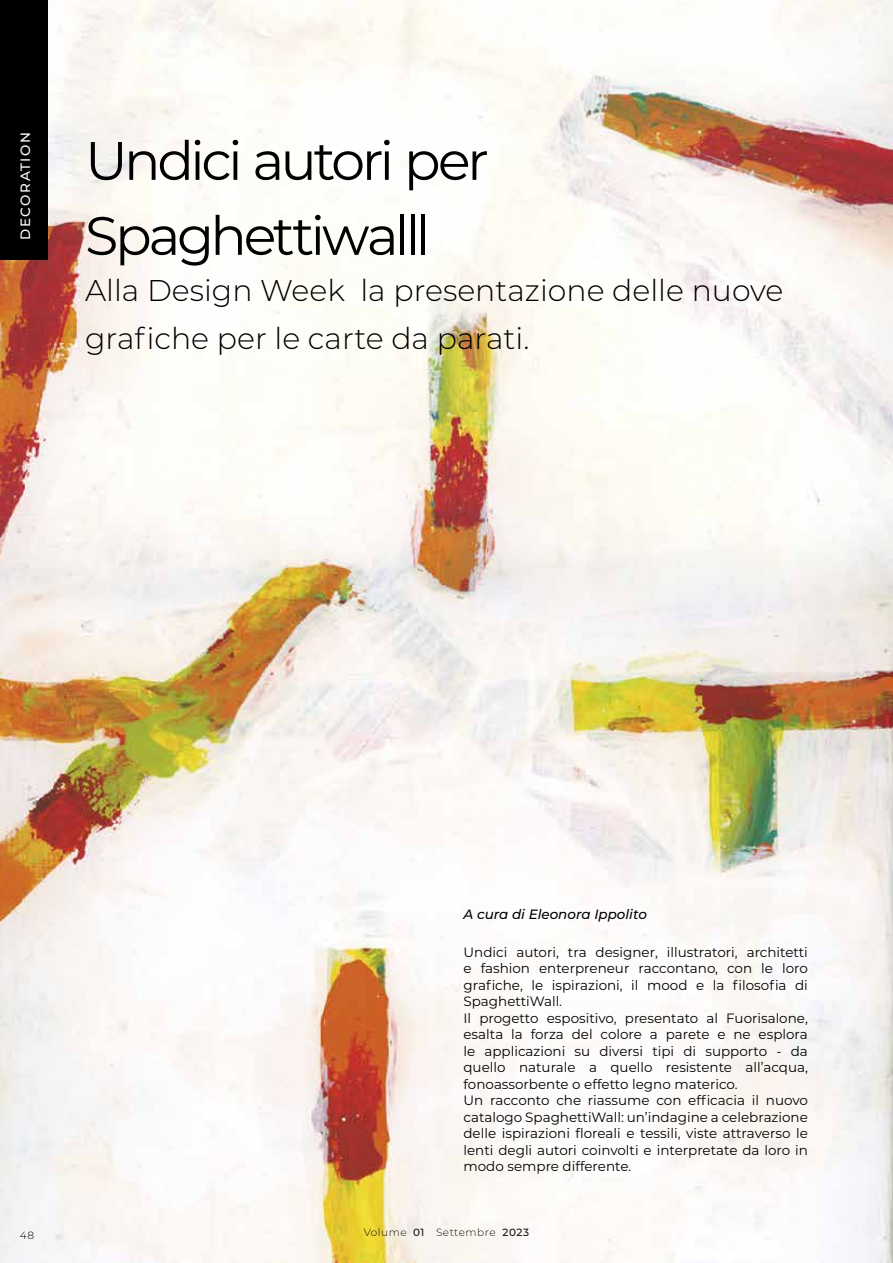
<style>
.page{position:relative;width:893px;height:1263px;background:#fff}
.page>*{position:absolute;margin:0;border:0;box-sizing:border-box;transform-origin:0 0}
.t1{font:54px/75px "Montserrat";letter-spacing:-.065em;color:#000}
.t2{font:300 30px/47.4px "Montserrat";color:#000}
.t3{font:13.5px/16.5px "Montserrat";color:#000}
.t4{font:italic 500 13.5px "Montserrat";color:#000}
.t5{font:500 13.5px "Montserrat";letter-spacing:.11em;color:#fff}
.t6{font:300 10.5px "Montserrat";letter-spacing:.05em;color:#131313}
.t7{font:300 10.5px "Montserrat";color:#000}
.s1{font-weight:500}
</style>
<div class="page">
<img style="left:0;top:0;width:893px;height:1263px">
<div style="left:0;top:0;width:47px;height:259px;background:#000"></div>
<p class="t5" style="left:16px;top:240px;width:109px;rotate:-90deg">DECORATION</p>
<h1 class="t1" style="left:85px;top:121px;width:405px">Undici autori per<br>Spaghettiwalll</h1>
<h2 class="t2" style="left:85px;top:266px;width:700px">Alla Design Week la presentazione delle nuove grafiche per le carte da parati.</h2>
<p class="t4" style="left:463px;top:905px;width:185px">A cura di Eleonora Ippolito</p>
<p class="t3" style="left:463px;top:943px;width:346px">Undici autori, tra designer, illustratori, architetti e fashion enterpreneur raccontano, con le loro grafiche, le ispirazioni, il mood e la filosofia di SpaghettiWall.<br>Il progetto espositivo, presentato al Fuorisalone, esalta la forza del colore a parete e ne esplora le applicazioni su diversi tipi di supporto - da quello naturale a quello resistente all’acqua, fonoassorbente o effetto legno materico.<br>Un racconto che riassume con efficacia il nuovo catalogo SpaghettiWall: un’indagine a celebrazione delle ispirazioni floreali e tessili, viste attraverso le lenti degli autori coinvolti e interpretate da loro in modo sempre differente.</p>
<p class="t7" style="left:20px;top:1228px;width:16px">48</p>
<p class="t6" style="left:364px;top:1225px;width:167px">Volume <span class="s1">01</span> Settembre <span class="s1">2023</span></p>
</div>
